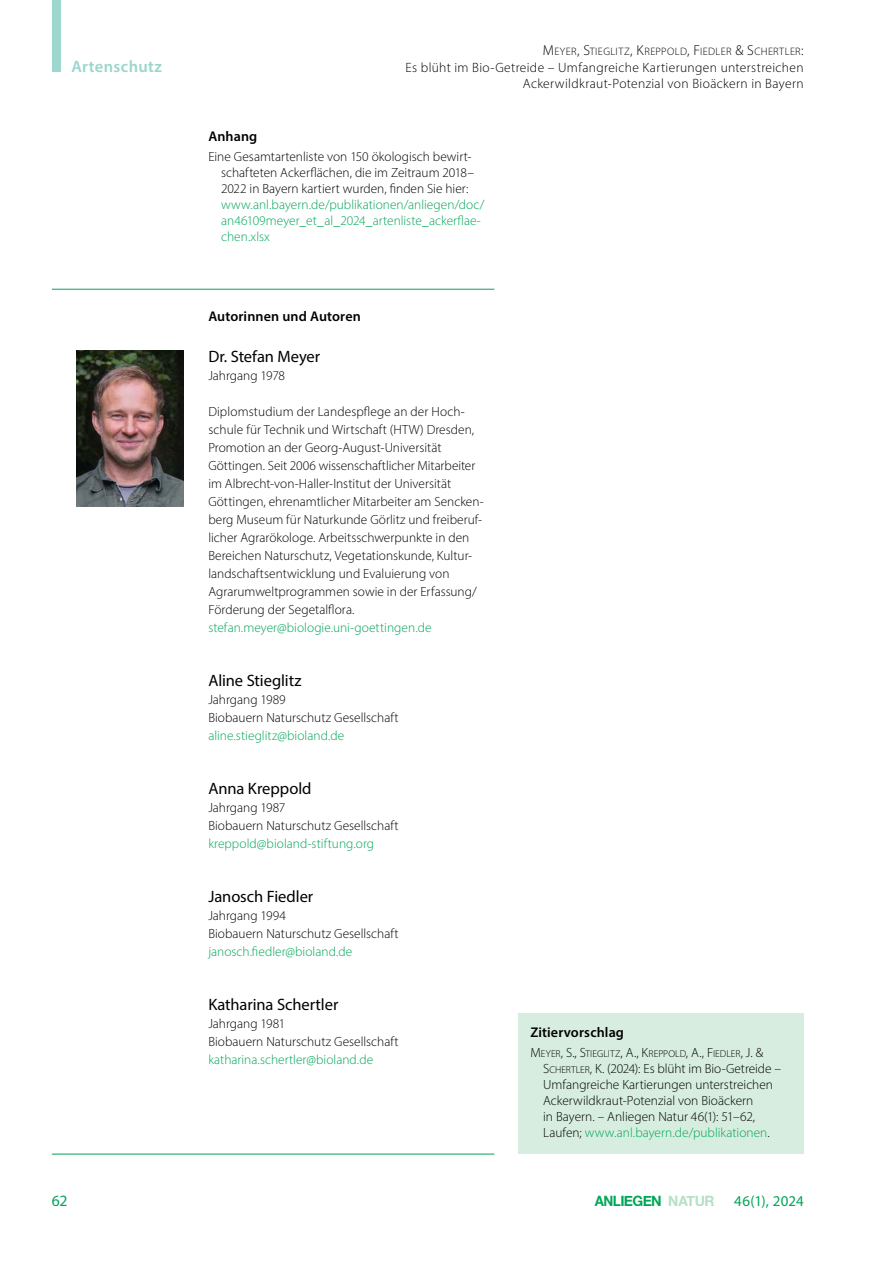
<style>
.page{position:relative;width:893px;height:1263px;background:#fff}
.page>*{position:absolute;margin:0;border:0;box-sizing:border-box;transform-origin:0 0}
.Autor{font:16.5px "Myriad Pro";letter-spacing:-.005em;color:#000}
.t1{font:600 16.5px "Myriad Pro";letter-spacing:.02em;color:#9ad6cc}
.t2{font:15.75px "Myriad Pro";color:#00a657}
.t3{font:15px "Myriad Pro";letter-spacing:.005em;color:#00a657}
.t4{font:700 14.25px "Helvetica Neue";letter-spacing:-.035em;color:#00a657;scale:.94 1}
.H1__Headline_Fliess{font:600 14.1px "Myriad Pro";letter-spacing:.01em;color:#000}
.t5{font:300 13.5px/16.8px "Myriad Pro";letter-spacing:.025em;color:#000;text-align:right}
.Autor_Kontakt{font:300 13.35px/18px "Myriad Pro";color:#000}
.Literatur{font:300 13.35px/15.9px "Myriad Pro";color:#000}
.Autor_Kontakt-2{font:300 13.35px "Myriad Pro";color:#00a657}
.Autor_Jahrgang{font:300 13.35px "Myriad Pro";color:#000}
.t6{font:300 10.8px "Myriad Pro";letter-spacing:.035em;color:#000}
.Literatur-2{font:300 10.05px "Myriad Pro";letter-spacing:.005em;color:#000}
.s1{font-size:14.4px}
.s2{color:#00a657}
.s3{font-size:13.35px}
.s4{font-style:inherit}
.s5{font-size:10.05px}
.s6{color:rgb(104 193 135/.5)}
</style>
<div class="page">
<div style="left:52px;top:0;width:8px;height:71px;background:#9ad6cc"></div>
<hr style="left:52px;top:289px;width:442px;height:1px;background:#00a657">
<hr style="left:52px;top:1154px;width:442px;height:1px;background:#00a657">
<div style="left:518px;top:1014px;width:286px;height:140px;background:#d7eddf"></div>
<img style="left:77px;top:351px;width:106px;height:155px">
<p class="t1" style="left:71px;top:55px;width:92px">Artenschutz</p>
<p class="t6" style="left:543px;top:45px;width:262px"><span class="s1">M</span>EYER<span class="s1">, S</span>TIEGLITZ<span class="s1">, K</span>REPPOLD<span class="s1">, F</span>IEDLER <span class="s1">&amp; S</span>CHERTLER<span class="s1">:</span></p>
<p class="t5" style="left:405px;top:58px;width:400px">Es blüht im Bio-Getreide – Umfangreiche Kartierungen unterstreichen<br>Ackerwildkraut-Potenzial von Bioäckern in Bayern</p>
<h1 class="H1__Headline_Fliess" style="left:208px;top:127px;width:50px">Anhang</h1>
<p class="Literatur" style="left:221px;top:149px;width:265px;text-indent:-13px">Eine Gesamtartenliste von 150 ökologisch bewirt&shy;schafteten Ackerflächen, die im Zeitraum 2018– 2022 in Bayern kartiert wurden, finden Sie hier: <span class="s2">www.anl.bayern.de/publikationen/anliegen/doc/ an46109meyer_et_al_2024_artenliste_ackerflae&shy;chen.xlsx</span></p>
<h1 class="H1__Headline_Fliess" style="left:208px;top:307px;width:154px">Autorinnen und Autoren</h1>
<p class="Autor" style="left:208px;top:346px;width:113px">Dr. Stefan Meyer</p>
<p class="Autor_Jahrgang" style="left:208px;top:367px;width:78px">Jahrgang 1978</p>
<p class="Autor_Kontakt" style="left:208px;top:402px;width:277px">Diplomstudium der Landespflege an der Hoch&shy;schule für Technik und Wirtschaft (HTW) Dresden, Promotion an der Georg-August-Universität Göttingen. Seit 2006 wissenschaftlicher Mitarbeiter im Albrecht-von-Haller-Institut der Universität Göttingen, ehrenamtlicher Mitarbeiter am Sencken&shy;berg Museum für Naturkunde Görlitz und freiberuf&shy;licher Agrarökologe. Arbeitsschwerpunkte in den Bereichen Naturschutz, Vegetationskunde, Kultur&shy;landschaftsentwicklung und Evaluierung von Agrarumweltprogrammen sowie in der Erfassung/ Förderung der Segetalflora.</p>
<p class="Autor_Kontakt-2" style="left:208px;top:619px;width:225px">stefan.meyer@biologie.uni-goettingen.de</p>
<p class="Autor" style="left:208px;top:670px;width:95px">Aline Stieglitz</p>
<p class="Autor_Jahrgang" style="left:208px;top:691px;width:79px">Jahrgang 1989</p>
<p class="Autor_Kontakt" style="left:208px;top:708px;width:192px">Biobauern Naturschutz Gesellschaft</p>
<p class="Autor_Kontakt-2" style="left:208px;top:727px;width:137px">aline.stieglitz@bioland.de</p>
<p class="Autor" style="left:208px;top:778px;width:105px">Anna Kreppold</p>
<p class="Autor_Jahrgang" style="left:208px;top:799px;width:79px">Jahrgang 1987</p>
<p class="Autor_Kontakt" style="left:208px;top:816px;width:192px">Biobauern Naturschutz Gesellschaft</p>
<p class="Autor_Kontakt-2" style="left:208px;top:835px;width:167px">kreppold@bioland-stiftung.org</p>
<p class="Autor" style="left:208px;top:886px;width:106px">Janosch Fiedler</p>
<p class="Autor_Jahrgang" style="left:208px;top:907px;width:79px">Jahrgang 1994</p>
<p class="Autor_Kontakt" style="left:208px;top:924px;width:192px">Biobauern Naturschutz Gesellschaft</p>
<p class="Autor_Kontakt-2" style="left:208px;top:943px;width:145px">janosch.fiedler@bioland.de</p>
<p class="Autor" style="left:208px;top:994px;width:132px">Katharina Schertler</p>
<p class="Autor_Jahrgang" style="left:208px;top:1015px;width:78px">Jahrgang 1981</p>
<p class="Autor_Kontakt" style="left:208px;top:1032px;width:192px">Biobauern Naturschutz Gesellschaft</p>
<p class="Autor_Kontakt-2" style="left:208px;top:1051px;width:166px">katharina.schertler@bioland.de</p>
<h1 class="H1__Headline_Fliess" style="left:530px;top:1023px;width:95px">Zitiervorschlag</h1>
<p class="Literatur-2" style="left:530px;top:1048px;width:234px"><span class="s3">M</span>EYER<span class="s3">, S.,</span> <span class="s3">S</span>TIEGLITZ<span class="s3">, A.,</span> <span class="s3">K</span>REPPOLD<span class="s3">, A.</span><span class="s3">,</span> <span class="s3">F</span>IEDLER<span class="s3">,</span> <span class="s3">J. &amp;</span></p>
<p class="Literatur" style="left:543px;top:1060px;width:239px"><span class="s4">S</span><span class="s5">CHERTLER</span><span class="s4">,</span> K. <span class="s4">(2024):</span> Es blüht im Bio-Getreide – Umfangreiche Kartierungen unterstreichen Ackerwildkraut-Potenzial von Bioäckern<br>in Bayern. – Anliegen Natur 46(1): 51–62, Laufen; <span class="s2">www.anl.bayern.de/publikationen</span>.</p>
<p class="t4" style="left:595px;top:1189px;width:129px">ANLIEGEN <span class="s6">NATUR</span></p>
<p class="t2" style="left:52px;top:1191px;width:17px">62</p>
<p class="t3" style="left:734px;top:1191px;width:71px">46(1), 2024</p>
</div>
